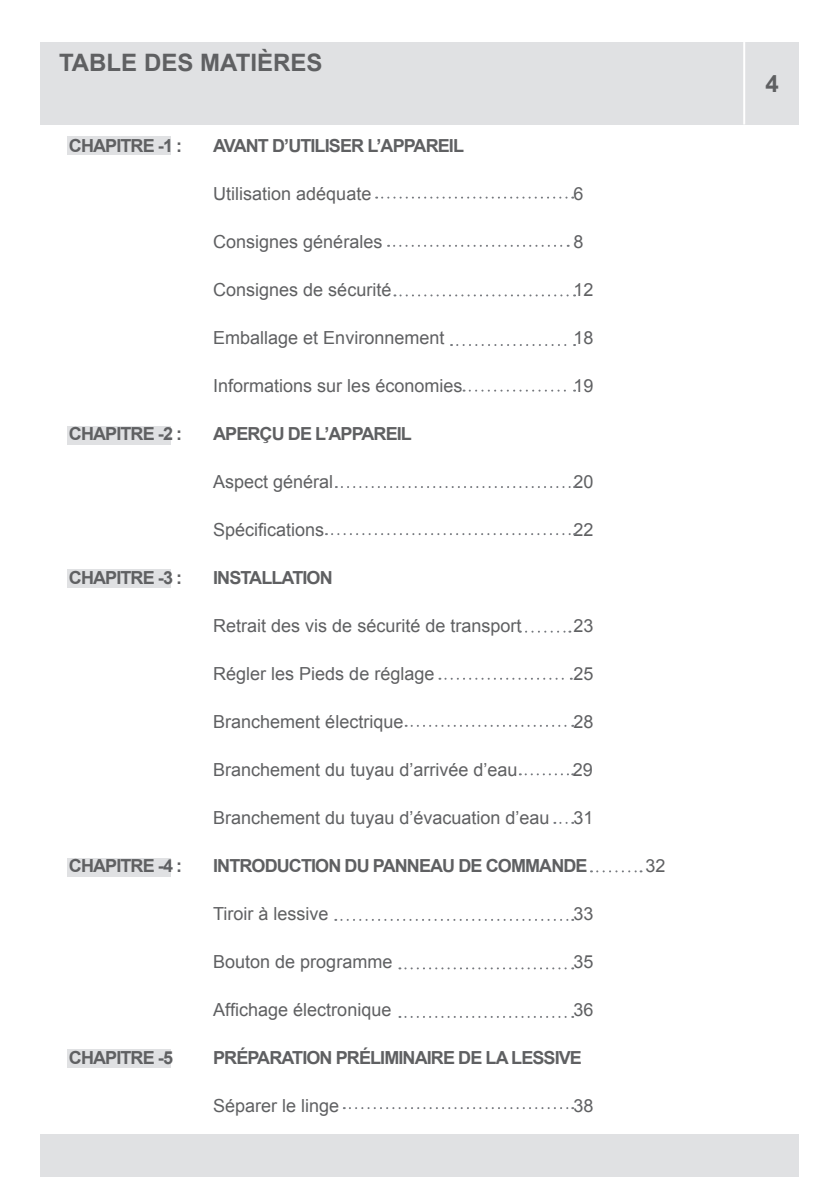
<style>
.page{position:relative;width:840px;height:1191px;background:#fff}
.page>*{position:absolute;margin:0;border:0;box-sizing:border-box;transform-origin:0 0}
.t1{font:700 24px "Arial";color:#5f6062}
.t2{font:18px "Arial";color:#5f6062}
.t3{font:700 18px "Arial";letter-spacing:-.05em;color:#5f6062}
</style>
<div class="page">
<div style="left:41px;top:42px;width:757px;height:82px;background:#e0e1e3"></div>
<div style="left:41px;top:1134px;width:757px;height:42px;background:#e0e1e3"></div>
<hr style="left:742px;top:42px;width:2px;height:82px;background:#fff">
<div style="left:67px;top:136px;width:104px;height:19px;background:#e0e1e3"></div>
<div style="left:67px;top:425px;width:104px;height:19px;background:#e0e1e3"></div>
<div style="left:67px;top:569px;width:104px;height:18px;background:#e0e1e3"></div>
<div style="left:67px;top:1049px;width:104px;height:18px;background:#e0e1e3"></div>
<div style="left:67px;top:858px;width:104px;height:19px;background:#e0e1e3"></div>
<svg style="left:376px;top:197px;width:197px;height:2px"></svg>
<svg style="left:388px;top:245px;width:180px;height:2px"></svg>
<svg style="left:394px;top:294px;width:180px;height:2px"></svg>
<svg style="left:451px;top:344px;width:123px;height:2px"></svg>
<svg style="left:463px;top:389px;width:111px;height:2px"></svg>
<svg style="left:326px;top:533px;width:248px;height:2px"></svg>
<svg style="left:519px;top:630px;width:51px;height:2px"></svg>
<svg style="left:405px;top:725px;width:168px;height:2px"></svg>
<svg style="left:519px;top:773px;width:54px;height:2px"></svg>
<svg style="left:554px;top:822px;width:19px;height:2px"></svg>
<svg style="left:597px;top:870px;width:44px;height:2px"></svg>
<svg style="left:335px;top:919px;width:238px;height:2px"></svg>
<svg style="left:399px;top:967px;width:174px;height:2px"></svg>
<svg style="left:343px;top:1107px;width:230px;height:2px"></svg>
<svg style="left:399px;top:1016px;width:174px;height:2px"></svg>
<svg style="left:439px;top:678px;width:132px;height:2px"></svg>
<svg style="left:335px;top:486px;width:239px;height:2px"></svg>
<p class="t1" style="left:59px;top:47px;width:265px">TABLE DES MATIÈRES</p>
<p class="t3" style="left:69px;top:134px;width:115px">CHAPITRE -1 :</p>
<p class="t3" style="left:213px;top:134px;width:252px">AVANT D’UTILISER L’APPAREIL</p>
<p class="t2" style="left:213px;top:182px;width:160px">Utilisation adéquate</p>
<p class="t2" style="left:573px;top:182px;width:12px">6</p>
<p class="t2" style="left:213px;top:230px;width:171px">Consignes générales</p>
<p class="t2" style="left:573px;top:230px;width:12px">8</p>
<p class="t2" style="left:213px;top:278px;width:180px">Consignes de sécurité</p>
<p class="t2" style="left:573px;top:278px;width:22px">12</p>
<p class="t2" style="left:213px;top:326px;width:233px">Emballage et Environnement</p>
<p class="t2" style="left:573px;top:326px;width:22px">18</p>
<p class="t2" style="left:213px;top:374px;width:251px">Informations sur les économies</p>
<p class="t2" style="left:573px;top:374px;width:22px">19</p>
<p class="t3" style="left:69px;top:422px;width:115px">CHAPITRE -2 :</p>
<p class="t3" style="left:213px;top:422px;width:200px">APERÇU DE L’APPAREIL</p>
<p class="t2" style="left:213px;top:470px;width:122px">Aspect général</p>
<p class="t2" style="left:573px;top:470px;width:22px">20</p>
<p class="t2" style="left:213px;top:518px;width:113px">Spécifications</p>
<p class="t2" style="left:573px;top:518px;width:22px">22</p>
<p class="t3" style="left:69px;top:566px;width:115px">CHAPITRE -3 :</p>
<p class="t3" style="left:213px;top:566px;width:121px">INSTALLATION</p>
<p class="t2" style="left:213px;top:614px;width:310px">Retrait des vis de sécurité de transport</p>
<p class="t2" style="left:573px;top:614px;width:22px">23</p>
<p class="t2" style="left:213px;top:662px;width:223px">Régler les Pieds de réglage</p>
<p class="t2" style="left:573px;top:662px;width:22px">25</p>
<p class="t2" style="left:213px;top:710px;width:192px">Branchement électrique</p>
<p class="t2" style="left:573px;top:710px;width:22px">28</p>
<p class="t2" style="left:213px;top:758px;width:306px">Branchement du tuyau d’arrivée d’eau</p>
<p class="t2" style="left:572px;top:758px;width:22px">29</p>
<p class="t2" style="left:213px;top:806px;width:338px">Branchement du tuyau d’évacuation d’eau</p>
<p class="t2" style="left:573px;top:806px;width:22px">31</p>
<p class="t3" style="left:69px;top:854px;width:115px">CHAPITRE -4 :</p>
<p class="t3" style="left:213px;top:854px;width:376px">INTRODUCTION DU PANNEAU DE COMMANDE</p>
<p class="t2" style="left:645px;top:854px;width:22px">32</p>
<p class="t2" style="left:213px;top:902px;width:117px">Tiroir à lessive</p>
<p class="t2" style="left:573px;top:902px;width:22px">33</p>
<p class="t2" style="left:213px;top:950px;width:181px">Bouton de programme</p>
<p class="t2" style="left:573px;top:950px;width:22px">35</p>
<p class="t2" style="left:213px;top:998px;width:180px">Affichage électronique</p>
<p class="t2" style="left:573px;top:998px;width:22px">36</p>
<p class="t3" style="left:69px;top:1046px;width:106px">CHAPITRE -5</p>
<p class="t3" style="left:213px;top:1046px;width:370px">PRÉPARATION PRÉLIMINAIRE DE LA LESSIVE</p>
<p class="t2" style="left:213px;top:1094px;width:128px">Séparer le linge</p>
<p class="t2" style="left:573px;top:1094px;width:22px">38</p>
<p class="t1" style="left:764px;top:68px;width:15px">4</p>
</div>
